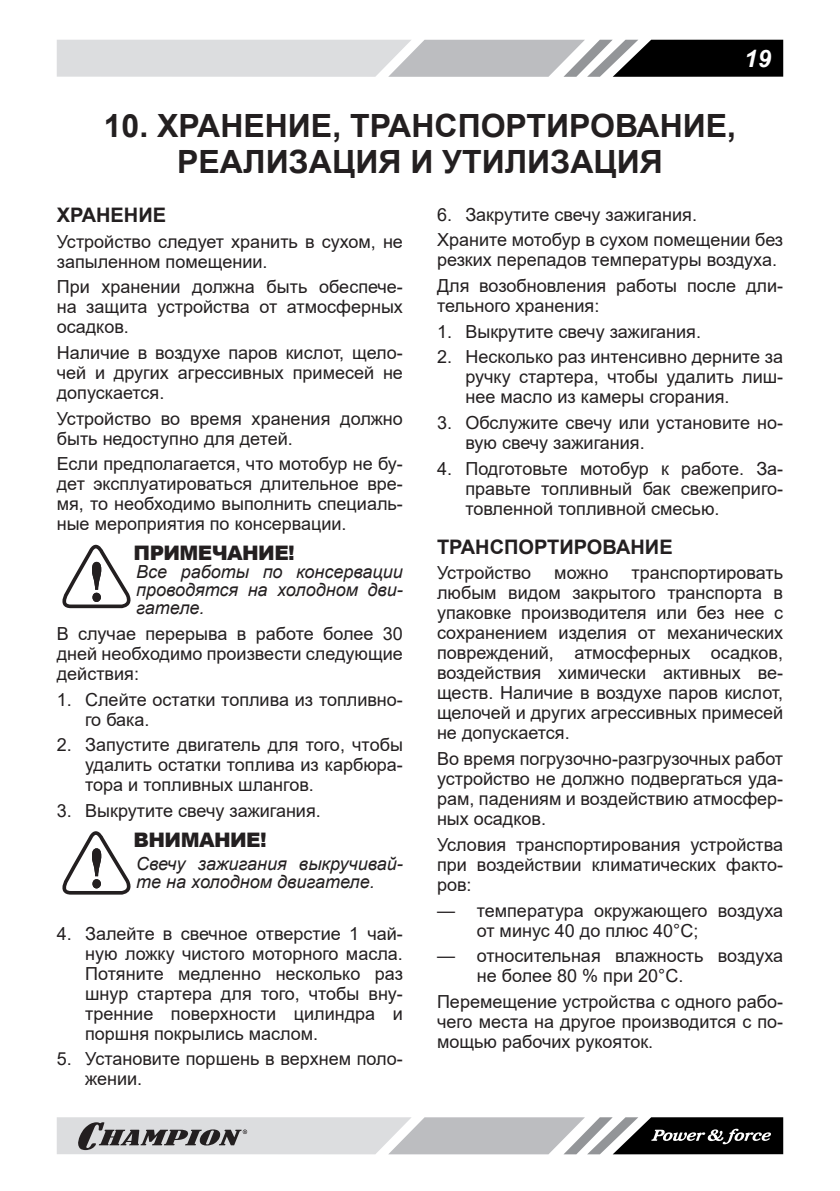
<style>
.page{position:relative;width:840px;height:1191px;background:#fff}
.page>*{position:absolute;margin:0;border:0;box-sizing:border-box;transform-origin:0 0}
.t1{font:700 32px/36px "Arial";color:#231f20;text-align:center}
.t2{font:italic 700 24px "Arial";color:#fff}
.t3{font:700 20px "Arial";color:#231f20}
.t4{font:900 20px "Arial";letter-spacing:-.03em;color:#231f20}
.t5{font:18px/20px "Arial";color:#231f20;text-align:justify}
.t6{font:italic 18px/18px "Arial";color:#231f20;text-align:justify}
</style>
<div class="page">
<svg style="left:57px;top:40px;width:725px;height:37px;background:#a7a8aa"></svg>
<svg style="left:57px;top:1117px;width:725px;height:37px;background:#a1a2a3"></svg>
<svg style="left:62px;top:545px;width:69px;height:63px"></svg>
<svg style="left:62px;top:831px;width:69px;height:63px"></svg>
<h2 class="t2" style="left:743px;top:42px;width:28px">19</h2>
<h1 class="t1" style="left:104px;top:108px;width:633px">10. ХРАНЕНИЕ, ТРАНСПОРТИРОВАНИЕ,<br>РЕАЛИЗАЦИЯ И УТИЛИЗАЦИЯ</h1>
<p class="t5" style="left:437px;top:201px;width:347px;line-height:25.6px">6. Закрутите свечу зажигания.<br>Храните мотобур в сухом помещении без</p>
<p class="t5" style="left:437px;top:247px;width:347px;line-height:25.6px">резких перепадов температуры воздуха.<br>Для возобновления работы после дли-</p>
<p class="t5" style="left:437px;top:295px;width:164px">тельного хранения:</p>
<p class="t5" style="left:437px;top:321px;width:265px">1. Выкрутите свечу зажигания.</p>
<p class="t5" style="left:465px;top:347px;width:319px;text-indent:-28px">2. Несколько раз интенсивно дерните за ручку стартера, чтобы удалить лиш&shy;нее масло из камеры сгорания.</p>
<p class="t5" style="left:465px;top:412px;width:319px;text-indent:-28px">3. Обслужите свечу или установите но&shy;вую свечу зажигания.</p>
<p class="t5" style="left:465px;top:458px;width:319px;text-indent:-28px">4. Подготовьте мотобур к работе. За&shy;правьте топливный бак свежеприго&shy;товленной топливной смесью.</p>
<p class="t3" style="left:437px;top:532px;width:237px">ТРАНСПОРТИРОВАНИЕ</p>
<p class="t5" style="left:437px;top:563px;width:96px">Устройство</p>
<p class="t5" style="left:554px;top:563px;width:56px">можно</p>
<p class="t3" style="left:57px;top:201px;width:111px">ХРАНЕНИЕ</p>
<p class="t5" style="left:57px;top:231px;width:347px">Устройство следует хранить в сухом, не запыленном помещении.</p>
<p class="t5" style="left:57px;top:277px;width:347px">При хранении должна быть обеспече&shy;на защита устройства от атмосферных осадков.</p>
<p class="t5" style="left:57px;top:343px;width:347px">Наличие в воздухе паров кислот, щело&shy;чей и других агрессивных примесей не допускается.</p>
<p class="t5" style="left:57px;top:408px;width:347px">Устройство во время хранения должно быть недоступно для детей.</p>
<p class="t5" style="left:57px;top:454px;width:347px">Если предполагается, что мотобур не бу&shy;дет эксплуатироваться длительное вре&shy;мя, то необходимо выполнить специаль&shy;ные мероприятия по консервации.</p>
<p class="t4" style="left:133px;top:538px;width:163px">ПРИМЕЧАНИЕ!</p>
<p class="t6" style="left:136px;top:563px;width:268px">Все работы по консервации проводятся на холодном дви&shy;гателе.</p>
<p class="t5" style="left:57px;top:623px;width:347px">В случае перерыва в работе более 30 дней необходимо произвести следующие действия:</p>
<p class="t5" style="left:85px;top:689px;width:319px;text-indent:-28px">1. Слейте остатки топлива из топливно&shy;го бака.</p>
<p class="t5" style="left:85px;top:735px;width:319px;text-indent:-28px">2. Запустите двигатель для того, чтобы удалить остатки топлива из карбюра&shy;тора и топливных шлангов.</p>
<p class="t5" style="left:57px;top:800px;width:265px">3. Выкрутите свечу зажигания.</p>
<p class="t4" style="left:133px;top:825px;width:134px">ВНИМАНИЕ!</p>
<p class="t6" style="left:136px;top:855px;width:268px">Свечу зажигания выкручивай&shy;те на холодном двигателе.</p>
<p class="t5" style="left:85px;top:923px;width:319px;text-indent:-28px">4. Залейте в свечное отверстие 1 чай&shy;ную ложку чистого моторного масла.<br>Потяните медленно несколько раз шнур стартера для того, чтобы вну&shy;тренние поверхности цилиндра и поршня покрылись маслом.</p>
<p class="t5" style="left:85px;top:1049px;width:319px;text-indent:-28px">5. Установите поршень в верхнем поло&shy;жении.</p>
<p class="t5" style="left:437px;top:563px;width:347px;text-indent:194px">транспортировать любым видом закрытого транспорта в упаковке производителя или без нее с сохранением изделия от механических повреждений, атмосферных осадков, воздействия химически активных ве&shy;ществ. Наличие в воздухе паров кислот, щелочей и других агрессивных примесей не допускается.</p>
<p class="t5" style="left:437px;top:748px;width:347px">Во время погрузочно-разгрузочных работ устройство не должно подвергаться уда&shy;рам, падениям и воздействию атмосфер&shy;ных осадков.</p>
<p class="t5" style="left:437px;top:834px;width:347px">Условия транспортирования устройства при воздействии климатических факто&shy;ров:</p>
<p class="t5" style="left:476px;top:900px;width:308px;text-indent:-40px">— температура окружающего воздуха от минус 40 до плюс 40°С;</p>
<p class="t5" style="left:476px;top:945px;width:308px;text-indent:-40px">— относительная влажность воздуха не более 80 % при 20°С.</p>
<p class="t5" style="left:437px;top:991px;width:347px">Перемещение устройства с одного рабо&shy;чего места на другое производится с по&shy;мощью рабочих рукояток.</p>
</div>
